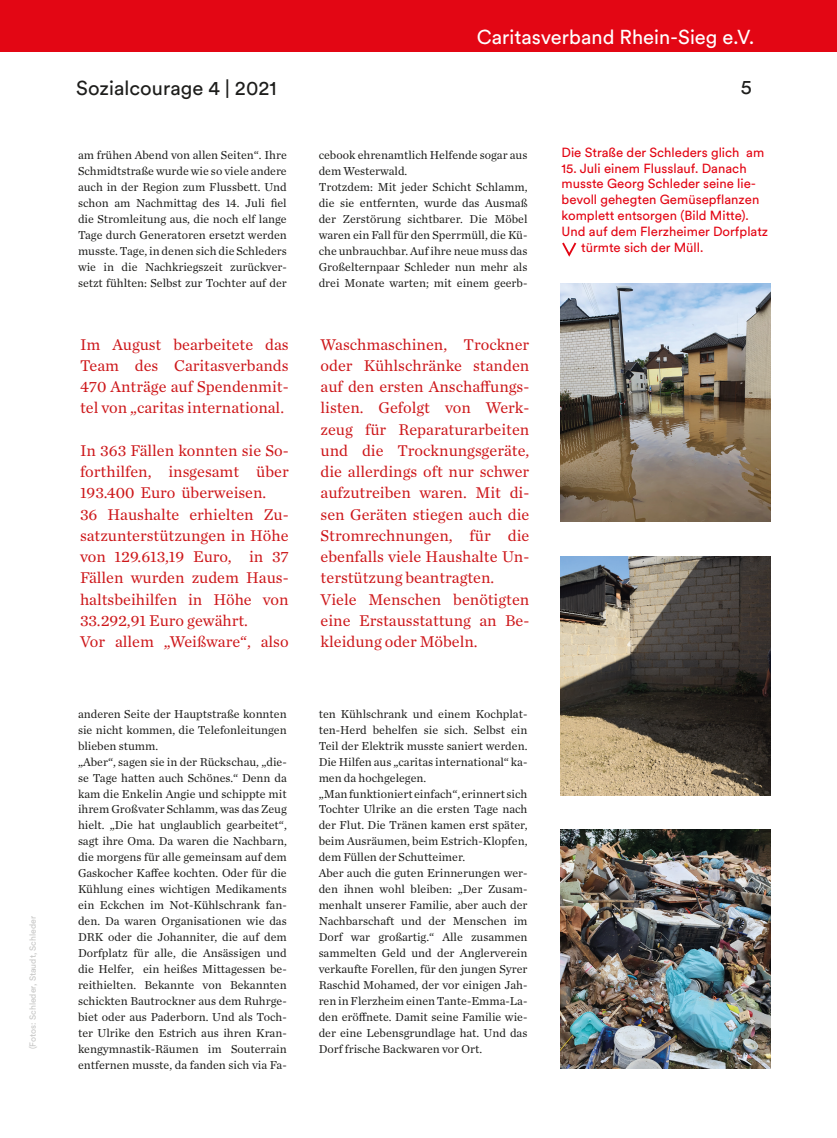
<style>
.page{position:relative;width:837px;height:1138px;background:#fff}
.page>*{position:absolute;margin:0;border:0;box-sizing:border-box;transform-origin:0 0}
.t1{font:20px "Circular XX";color:#fff}
.t2{font:20px "Circular XX";color:#1d1d1b}
.t3{font:16.25px/21.2px "Chronicle Text G1";color:#cd171a;text-align:justify}
.t4{font:13.12px "Circular XX";color:#e30614}
.t5{font:12px/16px "Chronicle Text G1";color:#1d1d1b;text-align:justify}
.t6{font:8.75px "Circular XX";color:#c7c7c6}
</style>
<div class="page">
<div style="left:14px;top:0;width:822px;height:51px;background:#e30614"></div>
<div style="left:0;top:0;width:20px;height:51px;background:#e30614"></div>
<img style="left:560px;top:284px;width:209px;height:237px">
<img style="left:560px;top:556px;width:209px;height:239px">
<img style="left:560px;top:829px;width:209px;height:239px">
<svg style="left:562px;top:242px;width:15px;height:15px"></svg>
<p class="t6" style="left:27px;top:1049px;width:135px;rotate:-90deg">(Fotos: Schleder, Staudt, Schleder</p>
<h1 class="t1" style="left:476px;top:24px;width:278px">Caritasverband Rhein-Sieg e.V.</h1>
<h1 class="t2" style="left:76px;top:74px;width:202px">Sozialcourage 4 | 2021</h1>
<h1 class="t2" style="left:740px;top:73px;width:13px">5</h1>
<p class="t5" style="left:78px;top:147px;width:210px">am frühen Abend von allen Seiten“. Ihre Schmidtstraße wurde wie so viele andere auch in der Region zum Flussbett. Und schon am Nachmittag des 14. Juli fiel die Stromleitung aus, die noch elf lange Tage durch Generatoren ersetzt werden musste. Tage, in denen sich die Schleders wie in die Nachkriegszeit zurückver&shy;setzt fühlten: Selbst zur Tochter auf der</p>
<p class="t3" style="left:80px;top:332px;width:210px">Im August bearbeitete das Team des Caritasverbands 470 Anträge auf Spendenmit&shy;tel von „caritas international.</p>
<p class="t3" style="left:80px;top:439px;width:210px">In 363 Fällen konnten sie So&shy;forthilfen, insgesamt über 193.400 Euro überweisen.</p>
<p class="t3" style="left:80px;top:502px;width:210px">36 Haushalte erhielten Zu&shy;satzunterstützungen in Höhe von 129.613,19 Euro, in 37<br>Fällen wurden zudem Haus&shy;haltsbeihilfen in Höhe von 33.292,91 Euro gewährt.</p>
<p class="t3" style="left:80px;top:630px;width:210px">Vor allem „Weißware“, also</p>
<p class="t5" style="left:78px;top:705px;width:210px">anderen Seite der Hauptstraße konnten sie nicht kommen, die Telefonleitungen blieben stumm.</p>
<p class="t5" style="left:78px;top:753px;width:210px">„Aber“, sagen sie in der Rückschau, „die&shy;se Tage hatten auch Schönes.“ Denn da kam die Enkelin Angie und schippte mit ihrem Großvater Schlamm, was das Zeug hielt. „Die hat unglaublich gearbeitet“, sagt ihre Oma. Da waren die Nachbarn, die morgens für alle gemeinsam auf dem Gaskocher Kaffee kochten. Oder für die Kühlung eines wichtigen Medikaments ein Eckchen im Not-Kühlschrank fan&shy;den. Da waren Organisationen wie das DRK oder die Johanniter, die auf dem Dorfplatz für alle, die Ansässigen und die Helfer, ein heißes Mittagessen be&shy;reithielten. Bekannte von Bekannten schickten Bautrockner aus dem Ruhrge&shy;biet oder aus Paderborn. Und als Toch&shy;ter Ulrike den Estrich aus ihren Kran&shy;kengymnastik-Räumen im Souterrain entfernen musste, da fanden sich via Fa-</p>
<p class="t5" style="left:318px;top:147px;width:210px">cebook ehrenamtlich Helfende sogar aus dem Westerwald.</p>
<p class="t5" style="left:318px;top:179px;width:210px">Trotzdem: Mit jeder Schicht Schlamm, die sie entfernten, wurde das Ausmaß der Zerstörung sichtbarer. Die Möbel waren ein Fall für den Sperrmüll, die Kü&shy;che unbrauchbar. Auf ihre neue muss das Großelternpaar Schleder nun mehr als drei Monate warten; mit einem geerb-</p>
<p class="t3" style="left:320px;top:332px;width:210px">Waschmaschinen, Trockner oder Kühlschränke standen auf den ersten Anschaffungs&shy;listen. Gefolgt von Werk&shy;zeug für Reparaturarbeiten und die Trocknungsgeräte, die allerdings oft nur schwer aufzutreiben waren. Mit di&shy;sen Geräten stiegen auch die Stromrechnungen, für die ebenfalls viele Haushalte Un&shy;terstützung beantragten.</p>
<p class="t3" style="left:320px;top:587px;width:210px">Viele Menschen benötigten eine Erstausstattung an Be&shy;kleidung oder Möbeln.</p>
<p class="t5" style="left:318px;top:705px;width:210px">ten Kühlschrank und einem Kochplat&shy;ten-Herd behelfen sie sich. Selbst ein Teil der Elektrik musste saniert werden.<br>Die Hilfen aus „caritas international“ ka&shy;men da hochgelegen.</p>
<p class="t5" style="left:318px;top:784px;width:210px">„Man funktioniert einfach“, erinnert sich Tochter Ulrike an die ersten Tage nach der Flut. Die Tränen kamen erst später, beim Ausräumen, beim Estrich-Klopfen, dem Füllen der Schutteimer.</p>
<p class="t5" style="left:318px;top:864px;width:210px">Aber auch die guten Erinnerungen wer&shy;den ihnen wohl bleiben: „Der Zusam&shy;menhalt unserer Familie, aber auch der Nachbarschaft und der Menschen im Dorf war großartig.“ Alle zusammen sammelten Geld und der Anglerverein verkaufte Forellen, für den jungen Syrer Raschid Mohamed, der vor einigen Jah&shy;ren in Flerzheim einen Tante-Emma-La&shy;den eröffnete. Damit seine Familie wie&shy;der eine Lebensgrundlage hat. Und das Dorf frische Backwaren vor Ort.</p>
<p class="t4" style="left:561px;top:143px;width:204px">Die Straße der Schleders glich am</p>
<p class="t4" style="left:561px;top:159px;width:186px">15. Juli einem Flusslauf. Danach</p>
<p class="t4" style="left:561px;top:175px;width:196px">musste Georg Schleder seine lie-</p>
<p class="t4" style="left:561px;top:191px;width:199px">bevoll gehegten Gemüsepflanzen</p>
<p class="t4" style="left:561px;top:206px;width:189px">komplett entsorgen (Bild Mitte).</p>
<p class="t4" style="left:561px;top:222px;width:208px">Und auf dem Flerzheimer Dorfplatz</p>
<p class="t4" style="left:581px;top:238px;width:124px">türmte sich der Müll.</p>
</div>
